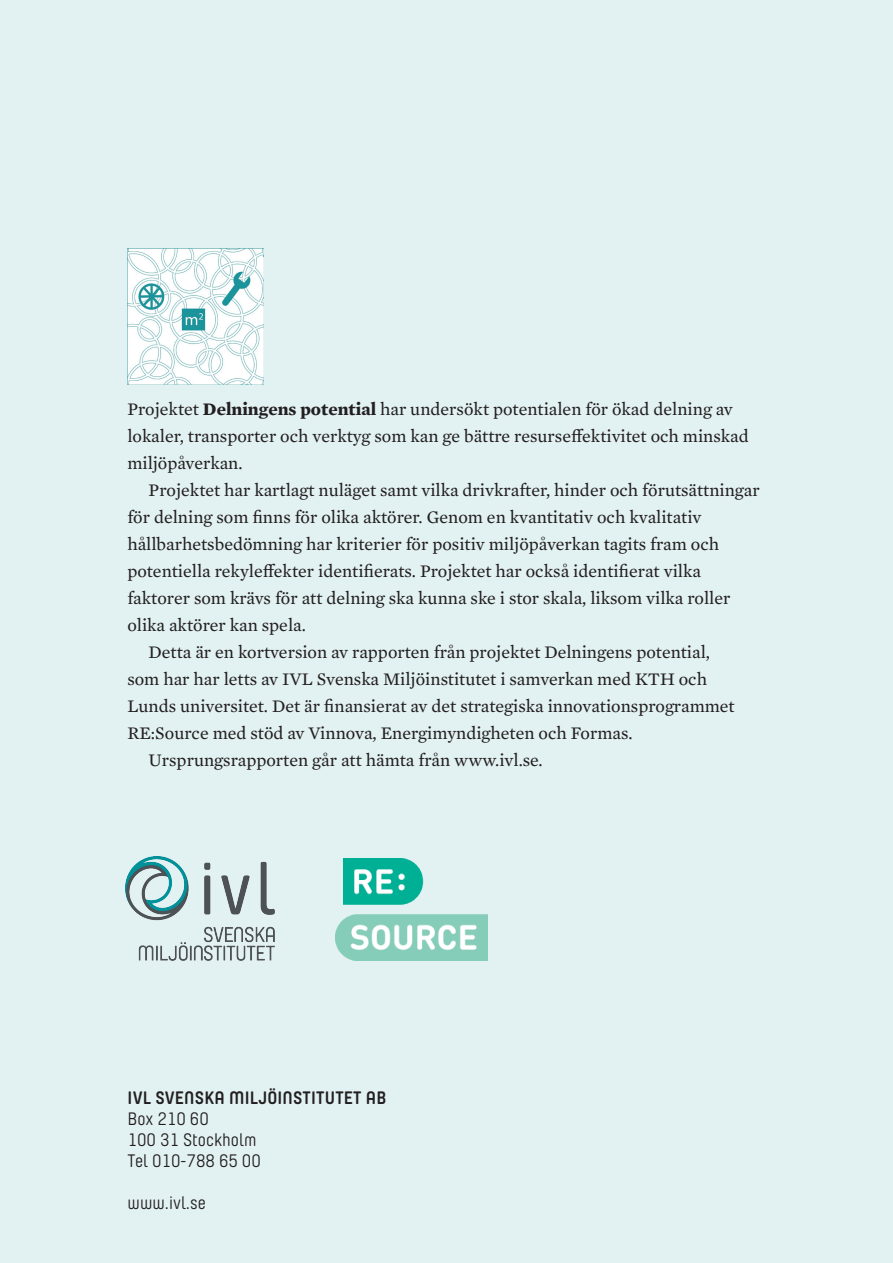
<style>
.page{position:relative;width:893px;height:1263px;background:#e2f1f2}
.page>*{position:absolute;margin:0;border:0;box-sizing:border-box;transform-origin:0 0}
.Text_förord_indrag{font:18px/27px "Mercury Text G2";color:#231f20}
.Text_förord{font:18px/27px "Mercury Text G2";color:#231f20}
.Brödtext_utan_indrag{font:18px "Yummo";color:#231f20}
.t1{font:700 18px "Yummo";letter-spacing:.01em;color:#231f20}
.s1{font-weight:700}
</style>
<div class="page">
<img style="left:125px;top:857px;width:150px;height:103px">
<img style="left:127px;top:249px;width:136px;height:135px">
<img style="left:335px;top:858px;width:152px;height:102px">
<p class="Text_förord" style="left:127px;top:395px;width:623px">Projektet <span class="s1">Delningens potential</span> har undersökt potentialen för ökad delning av lokaler, transporter och verktyg som kan ge bättre resurseffektivitet och minskad miljöpåverkan.</p>
<p class="Text_förord_indrag" style="left:127px;top:476px;width:634px;text-indent:21px">Projektet har kartlagt nuläget samt vilka drivkrafter, hinder och förutsättningar för delning som finns för olika aktörer. Genom en kvantitativ och kvalitativ hållbarhetsbedömning har kriterier för positiv miljöpåverkan tagits fram och potentiella rekyleffekter identifierats. Projektet har också identifierat vilka faktorer som krävs för att delning ska kunna ske i stor skala, liksom vilka roller olika aktörer kan spela.</p>
<p class="Text_förord_indrag" style="left:127px;top:638px;width:609px;text-indent:21px">Detta är en kortversion av rapporten från projektet Delningens potential, som har har letts av IVL Svenska Miljöinstitutet i samverkan med KTH och Lunds universitet. Det är finansierat av det strategiska innovationsprogrammet RE:Source med stöd av Vinnova, Energimyndigheten och Formas.</p>
<p class="Text_förord_indrag" style="left:149px;top:746px;width:396px">Ursprungsrapporten går att hämta från www.ivl.se.</p>
<p class="t1" style="left:128px;top:1081px;width:260px">IVL SVENSKA MILJÖINSTITUTET AB</p>
<p class="Brödtext_utan_indrag" style="left:128px;top:1106px;width:83px">Box 210 60</p>
<p class="Brödtext_utan_indrag" style="left:128px;top:1127px;width:130px">100 31 Stockholm</p>
<p class="Brödtext_utan_indrag" style="left:128px;top:1148px;width:135px">Tel 010-788 65 00</p>
<p class="Brödtext_utan_indrag" style="left:128px;top:1190px;width:80px">www.ivl.se</p>
</div>
